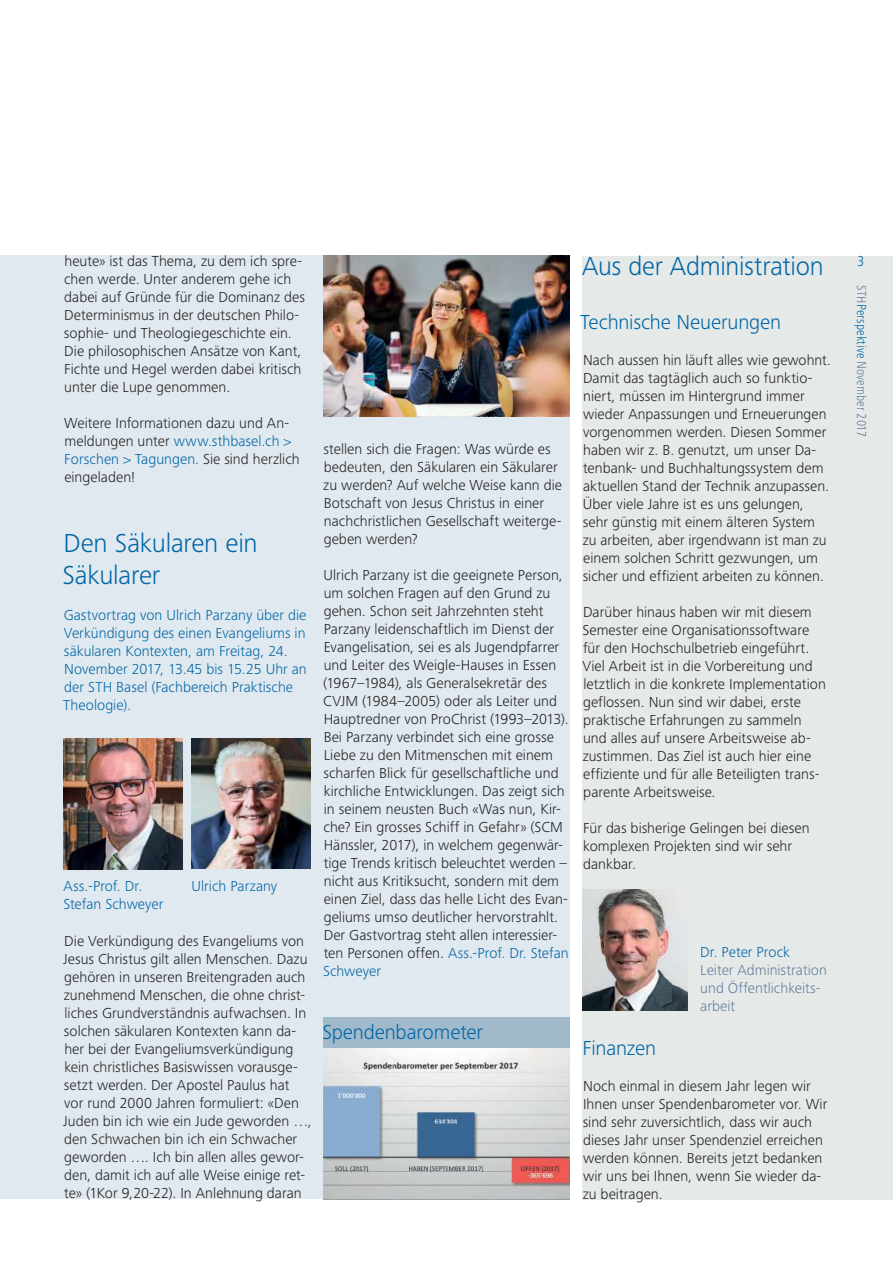
<style>
.page{position:relative;width:893px;height:1263px;background:#fff}
.page>*{position:absolute;margin:0;border:0;box-sizing:border-box;transform-origin:0 0}
.t1{font:300 27px/32.4px "Frutiger Next Pro";letter-spacing:-.01em;color:#0065a5}
.t2{font:300 21px "Frutiger Next Pro";letter-spacing:-.005em;color:#0065a5}
.t3{font:300 15px/18px "Frutiger Next Pro";letter-spacing:.005em;color:#231f20}
.t4{font:300 15px/18px "Frutiger Next Pro";color:#0065a5}
.t5{font:300 15px/18px "Frutiger Next Pro";letter-spacing:.005em;color:#637b9d}
.t6{font:300 condensed 15px "Frutiger Next Pro";color:#0065a5}
.t7{font:300 condensed 13.5px "Frutiger Next Pro";letter-spacing:.005em;color:#637b9d}
.s1{color:#0065a5}
</style>
<div class="page">
<div style="left:0;top:255px;width:570px;height:943px;background:#e0e9ef"></div>
<div style="left:583px;top:256px;width:310px;height:943px;background:#e5eae8"></div>
<div style="left:323px;top:1017px;width:247px;height:181px;background:#a0bacb"></div>
<img style="left:323px;top:1048px;width:247px;height:151px">
<img style="left:191px;top:738px;width:119px;height:131px">
<img style="left:63px;top:738px;width:119px;height:131px">
<img style="left:323px;top:255px;width:247px;height:162px">
<img style="left:583px;top:890px;width:105px;height:121px">
<p class="t3" style="left:64px;top:252px;width:243px">heute» ist das Thema, zu dem ich spre&shy;chen werde. Unter anderem gehe ich dabei auf Gründe für die Dominanz des Determinismus in der deutschen Philo&shy;sophie- und Theologiegeschichte ein.<br>Die philosophischen Ansätze von Kant, Fichte und Hegel werden dabei kritisch unter die Lupe genommen.</p>
<p class="t3" style="left:64px;top:414px;width:237px">Weitere Informationen dazu und An&shy;meldungen unter <span class="s1">www.sthbasel.ch &gt;<br>Forschen &gt; Tagungen.</span> Sie sind herzlich eingeladen!</p>
<h1 class="t1" style="left:62px;top:527px;width:197px">Den Säkularen ein<br>Säkularer</h1>
<p class="t4" style="left:63px;top:607px;width:245px">Gastvortrag von Ulrich Parzany über die Verkündigung des einen Evangeliums in säkularen Kontexten, am Freitag, 24.<br>November 2017, 13.45 bis 15.25 Uhr an der STH Basel (Fachbereich Praktische Theologie).</p>
<p class="t4" style="left:63px;top:877px;width:80px">Ass.-Prof. Dr.</p>
<p class="t4" style="left:191px;top:877px;width:87px">Ulrich Parzany</p>
<p class="t4" style="left:63px;top:895px;width:102px">Stefan Schweyer</p>
<p class="t3" style="left:63px;top:933px;width:250px">Die Verkündigung des Evangeliums von Jesus Christus gilt allen Menschen. Dazu gehören in unseren Breitengraden auch zunehmend Menschen, die ohne christ&shy;liches Grundverständnis aufwachsen. In solchen säkularen Kontexten kann da&shy;her bei der Evangeliumsverkündigung kein christliches Basiswissen vorausge&shy;setzt werden. Der Apostel Paulus hat<br>vor rund 2000 Jahren formuliert: «Den Juden bin ich wie ein Jude geworden …, den Schwachen bin ich ein Schwacher geworden …. Ich bin allen alles gewor&shy;den, damit ich auf alle Weise einige ret&shy;te» (1Kor 9,20-22). In Anlehnung daran</p>
<p class="t3" style="left:323px;top:440px;width:240px">stellen sich die Fragen: Was würde es bedeuten, den Säkularen ein Säkularer zu werden? Auf welche Weise kann die Botschaft von Jesus Christus in einer nachchristlichen Gesellschaft weiterge&shy;geben werden?</p>
<p class="t3" style="left:323px;top:566px;width:247px">Ulrich Parzany ist die geeignete Person, um solchen Fragen auf den Grund zu gehen. Schon seit Jahrzehnten steht Parzany leidenschaftlich im Dienst der Evangelisation, sei es als Jugendpfarrer und Leiter des Weigle-Hauses in Essen (1967–1984), als Generalsekretär des CVJM (1984–2005) oder als Leiter und Hauptredner von ProChrist (1993–2013).<br>Bei Parzany verbindet sich eine grosse Liebe zu den Mitmenschen mit einem scharfen Blick für gesellschaftliche und kirchliche Entwicklungen. Das zeigt sich in seinem neusten Buch «Was nun, Kir&shy;che? Ein grosses Schiff in Gefahr» (SCM Hänssler, 2017), in welchem gegenwär&shy;tige Trends kritisch beleuchtet werden – nicht aus Kritiksucht, sondern mit dem einen Ziel, dass das helle Licht des Evan&shy;geliums umso deutlicher hervorstrahlt.<br>Der Gastvortrag steht allen interessier&shy;ten Personen offen. <span class="s1">Ass.-Prof. Dr. Stefan Schweyer</span></p>
<h2 class="t2" style="left:322px;top:1022px;width:162px">Spendenbarometer</h2>
<h1 class="t1" style="left:582px;top:251px;width:243px">Aus der Administration</h1>
<h2 class="t2" style="left:580px;top:312px;width:203px">Technische Neuerungen</h2>
<p class="t3" style="left:583px;top:352px;width:250px">Nach aussen hin läuft alles wie gewohnt.<br>Damit das tagtäglich auch so funktio&shy;niert, müssen im Hintergrund immer wieder Anpassungen und Erneuerungen vorgenommen werden. Diesen Sommer haben wir z. B. genutzt, um unser Da&shy;tenbank- und Buchhaltungssystem dem aktuellen Stand der Technik anzupassen.<br>Über viele Jahre ist es uns gelungen, sehr günstig mit einem älteren System zu arbeiten, aber irgendwann ist man zu einem solchen Schritt gezwungen, um sicher und effizient arbeiten zu können.</p>
<p class="t3" style="left:582px;top:604px;width:245px">Darüber hinaus haben wir mit diesem Semester eine Organisationssoftware für den Hochschulbetrieb eingeführt.<br>Viel Arbeit ist in die Vorbereitung und letztlich in die konkrete Implementation geflossen. Nun sind wir dabei, erste praktische Erfahrungen zu sammeln und alles auf unsere Arbeitsweise ab&shy;zustimmen. Das Ziel ist auch hier eine effiziente und für alle Beteiligten trans&shy;parente Arbeitsweise.</p>
<p class="t3" style="left:583px;top:820px;width:228px">Für das bisherige Gelingen bei diesen komplexen Projekten sind wir sehr dankbar.</p>
<p class="t4" style="left:700px;top:943px;width:91px">Dr. Peter Prock</p>
<p class="t5" style="left:700px;top:961px;width:128px">Leiter Administration und Öffentlichkeits&shy;arbeit</p>
<h2 class="t2" style="left:582px;top:1037px;width:75px">Finanzen</h2>
<p class="t3" style="left:583px;top:1077px;width:246px">Noch einmal in diesem Jahr legen wir Ihnen unser Spendenbarometer vor. Wir sind sehr zuversichtlich, dass wir auch dieses Jahr unser Spendenziel erreichen werden können. Bereits jetzt bedanken wir uns bei Ihnen, wenn Sie wieder da&shy;zu beitragen.</p>
<p class="t6" style="left:857px;top:255px;width:8px">3</p>
<p class="t7" style="left:867px;top:285px;width:154px;rotate:90deg">STH<span class="s1">Perspektive</span> November 2017</p>
</div>
